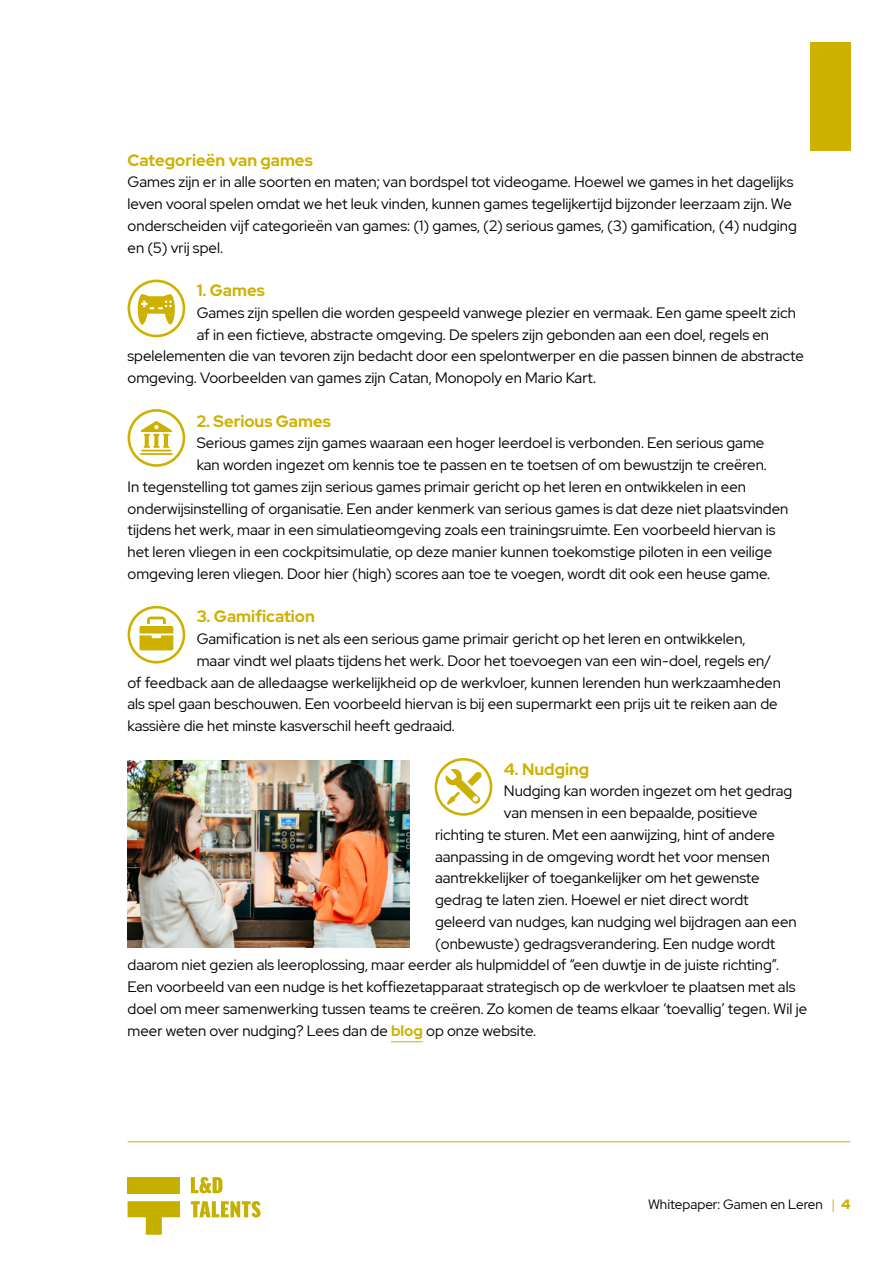
<style>
.page{position:relative;width:893px;height:1263px;background:#fff}
.page>*{position:absolute;margin:0;border:0;box-sizing:border-box;transform-origin:0 0}
.t1{font:700 16.5px "Red Hat Display";color:#ceb100}
.t2{font:15px/21.8px "Red Hat Display";color:#000}
.t3{font:13.5px "Red Hat Display";color:#000}
.s1{font-weight:700;color:#ceb100}
.s2{color:#ceb100}
.s3{font-weight:900;color:#ceb100}
</style>
<div class="page">
<div style="left:810px;top:43px;width:40px;height:108px;background:#ceb100"></div>
<hr style="left:128px;top:1141px;width:722px;height:1px;background:#ceb100">
<svg style="left:128px;top:1201px;width:52px;height:34px"></svg>
<div style="left:128px;top:1177px;width:52px;height:16px;background:#c5b000"></div>
<svg style="left:191px;top:1201px;width:70px;height:16px"></svg>
<svg style="left:191px;top:1177px;width:31px;height:16px"></svg>
<hr style="left:391px;top:1041px;width:32px;height:1px;background:#ceb100">
<img style="left:128px;top:760px;width:281px;height:188px">
<div style="left:128px;top:280px;width:57px;height:57px;border:3px solid #ceb100;border-radius:50%"></div>
<svg style="left:138px;top:294px;width:37px;height:31px"></svg>
<div style="left:435px;top:758px;width:57px;height:58px;border:3px solid #ceb100;border-radius:50%"></div>
<svg style="left:445px;top:769px;width:37px;height:37px"></svg>
<div style="left:128px;top:409px;width:57px;height:58px;border:3px solid #ceb100;border-radius:50%"></div>
<svg style="left:140px;top:421px;width:33px;height:34px"></svg>
<div style="left:128px;top:606px;width:57px;height:57px;border:3px solid #ceb100;border-radius:50%"></div>
<svg style="left:139px;top:616px;width:34px;height:34px"></svg>
<p class="t1" style="left:128px;top:149px;width:187px">Categorieën van games</p>
<p class="t2" style="left:128px;top:171px;width:671px">Games zijn er in alle soorten en maten; van bordspel tot videogame. Hoewel we games in het dagelijks leven vooral spelen omdat we het leuk vinden, kunnen games tegelijkertijd bijzonder leerzaam zijn. We onderscheiden vijf categorieën van games: (1) games, (2) serious games, (3) gamification, (4) nudging en (5) vrij spel.</p>
<p class="t1" style="left:197px;top:280px;width:70px">1. Games</p>
<p class="t2" style="left:197px;top:301px;width:601px">Games zijn spellen die worden gespeeld vanwege plezier en vermaak. Een game speelt zich</p>
<p class="t2" style="left:197px;top:323px;width:574px">af in een fictieve, abstracte omgeving. De spelers zijn gebonden aan een doel, regels en</p>
<p class="t2" style="left:128px;top:345px;width:678px">spelelementen die van tevoren zijn bedacht door een spelontwerper en die passen binnen de abstracte</p>
<p class="t2" style="left:128px;top:367px;width:470px">omgeving. Voorbeelden van games zijn Catan, Monopoly en Mario Kart.</p>
<p class="t1" style="left:197px;top:410px;width:136px">2. Serious Games</p>
<p class="t2" style="left:197px;top:432px;width:569px">Serious games zijn games waaraan een hoger leerdoel is verbonden. Een serious game</p>
<p class="t2" style="left:197px;top:454px;width:572px">kan worden ingezet om kennis toe te passen en te toetsen of om bewustzijn te creëren.</p>
<p class="t2" style="left:128px;top:475px;width:620px">In tegenstelling tot games zijn serious games primair gericht op het leren en ontwikkelen in een</p>
<p class="t2" style="left:128px;top:497px;width:662px">onderwijsinstelling of organisatie. Een ander kenmerk van serious games is dat deze niet plaatsvinden</p>
<p class="t2" style="left:128px;top:519px;width:649px">tijdens het werk, maar in een simulatieomgeving zoals een trainingsruimte. Een voorbeeld hiervan is</p>
<p class="t2" style="left:128px;top:541px;width:646px">het leren vliegen in een cockpitsimulatie, op deze manier kunnen toekomstige piloten in een veilige</p>
<p class="t2" style="left:128px;top:562px;width:644px">omgeving leren vliegen. Door hier (high) scores aan toe te voegen, wordt dit ook een heuse game.</p>
<p class="t1" style="left:197px;top:606px;width:120px">3. Gamification</p>
<p class="t2" style="left:197px;top:628px;width:550px">Gamification is net als een serious game primair gericht op het leren en ontwikkelen,</p>
<p class="t2" style="left:197px;top:649px;width:576px">maar vindt wel plaats tijdens het werk. Door het toevoegen van een win-doel, regels en/</p>
<p class="t2" style="left:128px;top:671px;width:655px">of feedback aan de alledaagse werkelijkheid op de werkvloer, kunnen lerenden hun werkzaamheden</p>
<p class="t2" style="left:128px;top:693px;width:652px">als spel gaan beschouwen. Een voorbeeld hiervan is bij een supermarkt een prijs uit te reiken aan de</p>
<p class="t2" style="left:128px;top:715px;width:329px">kassière die het minste kasverschil heeft gedraaid.</p>
<p class="t1" style="left:504px;top:758px;width:87px">4. Nudging</p>
<p class="t2" style="left:504px;top:780px;width:290px">Nudging kan worden ingezet om het gedrag</p>
<p class="t2" style="left:504px;top:802px;width:255px">van mensen in een bepaalde, positieve</p>
<p class="t2" style="left:435px;top:823px;width:341px">richting te sturen. Met een aanwijzing, hint of andere</p>
<p class="t2" style="left:435px;top:845px;width:336px">aanpassing in de omgeving wordt het voor mensen</p>
<p class="t2" style="left:435px;top:867px;width:326px">aantrekkelijker of toegankelijker om het gewenste</p>
<p class="t2" style="left:435px;top:889px;width:315px">gedrag te laten zien. Hoewel er niet direct wordt</p>
<p class="t2" style="left:435px;top:910px;width:363px">geleerd van nudges, kan nudging wel bijdragen aan een</p>
<p class="t2" style="left:435px;top:932px;width:342px">(onbewuste) gedragsverandering. Een nudge wordt</p>
<p class="t2" style="left:128px;top:954px;width:653px">daarom niet gezien als leeroplossing, maar eerder als hulpmiddel of “een duwtje in de juiste richting”.</p>
<p class="t2" style="left:128px;top:976px;width:669px">Een voorbeeld van een nudge is het koffiezetapparaat strategisch op de werkvloer te plaatsen met als</p>
<p class="t2" style="left:128px;top:997px;width:681px">doel om meer samenwerking tussen teams te creëren. Zo komen de teams elkaar ‘toevallig’ tegen. Wil je</p>
<p class="t2" style="left:128px;top:1019px;width:410px">meer weten over nudging? Lees dan de <span class="s1">blog</span> op onze website.</p>
<p class="t3" style="left:648px;top:1195px;width:204px">Whitepaper: Gamen en Leren <span class="s2">|</span> <span class="s3">4</span></p>
</div>
